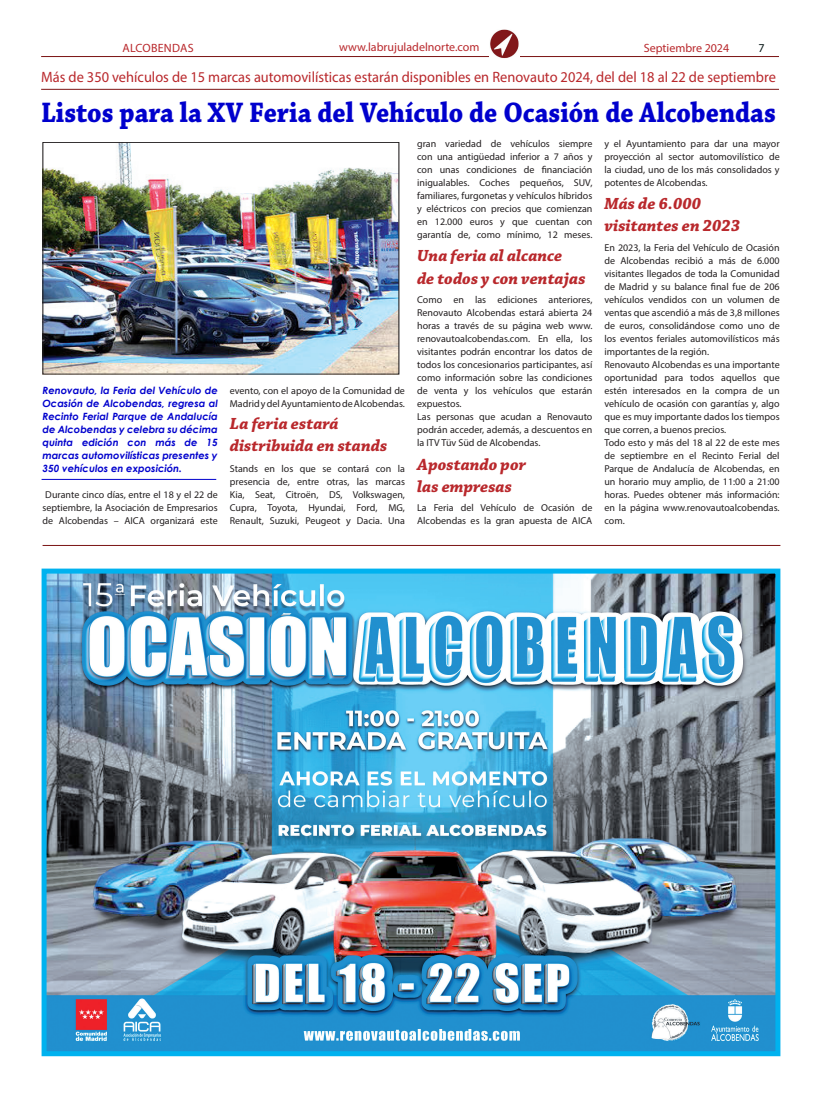
<style>
.page{position:relative;width:823px;height:1106px;background:#fff}
.page>*{position:absolute;margin:0;border:0;box-sizing:border-box;transform-origin:0 0}
.PORT-subtitulo-princ{font:700 29.7px "Chaparral Pro";color:#0000cd;scale:.89 1}
.body_text{font:italic 700 17px/22px "Chaparral Pro";color:#b9282c}
.PORT-subtitulo-princ-2{font:15px "Myriad Pro";color:#b9282c;scale:.96 1}
.t1{font:12px "Myriad Pro";color:#b9282c}
.t2{font:12px "Myriad Pro";letter-spacing:.02em;color:#b9282c}
.t3{font:12px "Myriad Pro";color:#041313}
.body_text-2{font:10px/13px "Myriad Pro";color:#231f20;text-align:justify}
.body_text-3{font:italic 700 10px/13px "Century Gothic";color:#0000cd;text-align:justify}
</style>
<div class="page">
<hr style="left:41px;top:56px;width:737px;height:1px;background:#7b1414">
<img style="left:489px;top:30px;width:30px;height:29px">
<hr style="left:43px;top:545px;width:737px;height:1px;background:#7b1414">
<img style="left:48px;top:574px;width:726px;height:476px">
<div style="left:42px;top:568px;width:738px;height:488px;border:5px solid #00b2ef"></div>
<hr style="left:41px;top:89px;width:737px;height:1px;background:#7b1414">
<img style="left:45px;top:144px;width:352px;height:228px">
<div style="left:43px;top:142px;width:356px;height:232px;border:1px solid #231f20"></div>
<hr style="left:42px;top:479px;width:174px;height:1px;background:#0000cd">
<p class="t2" style="left:122px;top:40px;width:73px">ALCOBENDAS</p>
<p class="t1" style="left:339px;top:40px;width:142px">www.labrujuladelnorte.com</p>
<p class="t1" style="left:643px;top:40px;width:87px">Septiembre 2024</p>
<p class="t3" style="left:758px;top:40px;width:8px">7</p>
<p class="PORT-subtitulo-princ-2" style="left:41px;top:68px;width:766px">Más de 350 vehículos de 15 marcas automovilísticas estarán disponibles en Renovauto 2024, del del 18 al 22 de septiembre</p>
<p class="PORT-subtitulo-princ" style="left:41px;top:95px;width:826px">Listos para la XV Feria del Vehículo de Ocasión de Alcobendas</p>
<p class="body_text-3" style="left:43px;top:383px;width:176px">Renovauto, la Feria del Vehículo de Ocasión de Alcobendas, regresa al Recinto Ferial Parque de Andalucía de Alcobendas y celebra su décima quinta edición con más de 15 marcas automovilísticas presentes y 350 vehículos en exposición.</p>
<p class="body_text-2" style="left:43px;top:488px;width:177px">Durante cinco días, entre el 18 y el 22 de septiembre, la Asociación de Empresarios de Alcobendas – AICA organizará este</p>
<p class="body_text-2" style="left:230px;top:384px;width:176px">evento, con el apoyo de la Comunidad de<br>Madrid y del Ayuntamiento de Alcobendas.</p>
<p class="body_text" style="left:230px;top:413px;width:159px">La feria estará distribuida en stands</p>
<p class="body_text-2" style="left:230px;top:462px;width:176px">Stands en los que se contará con la presencia de, entre otras, las marcas Kia, Seat, Citroën, DS, Volkswagen, Cupra, Toyota, Hyundai, Ford, MG, Renault, Suzuki, Peugeot y Dacia. Una</p>
<p class="body_text-2" style="left:417px;top:137px;width:177px">gran variedad de vehículos siempre con una antigüedad inferior a 7 años y con unas condiciones de financiación inigualables. Coches pequeños, SUV, familiares, furgonetas y vehículos híbridos y eléctricos con precios que comienzan en 12.000 euros y que cuentan con garantía de, como mínimo, 12 meses.</p>
<p class="body_text" style="left:417px;top:245px;width:147px">Una feria al alcance</p>
<p class="body_text" style="left:417px;top:268px;width:170px">de todos y con ventajas</p>
<p class="body_text-2" style="left:417px;top:293px;width:177px">Como en las ediciones anteriores, Renovauto Alcobendas estará abierta 24 horas a través de su página web www. renovautoalcobendas.com. En ella, los visitantes podrán encontrar los datos de todos los concesionarios participantes, así como información sobre las condiciones de venta y los vehículos que estarán expuestos.</p>
<p class="body_text-2" style="left:417px;top:410px;width:177px">Las personas que acudan a Renovauto podrán acceder, además, a descuentos en la ITV Tüv Süd de Alcobendas.</p>
<p class="body_text" style="left:417px;top:454px;width:110px">Apostando por</p>
<p class="body_text" style="left:417px;top:476px;width:96px">las empresas</p>
<p class="body_text-2" style="left:417px;top:501px;width:177px">La Feria del Vehículo de Ocasión de<br>Alcobendas es la gran apuesta de AICA</p>
<p class="body_text-2" style="left:604px;top:137px;width:177px">y el Ayuntamiento para dar una mayor proyección al sector automovilístico de la ciudad, uno de los más consolidados y potentes de Alcobendas.</p>
<p class="body_text" style="left:604px;top:193px;width:98px">Más de 6.000</p>
<p class="body_text" style="left:604px;top:215px;width:137px">visitantes en 2023</p>
<p class="body_text-2" style="left:604px;top:241px;width:177px">En 2023, la Feria del Vehículo de Ocasión de Alcobendas recibió a más de 6.000 visitantes llegados de toda la Comunidad de Madrid y su balance final fue de 206 vehículos vendidos con un volumen de ventas que ascendió a más de 3,8 millones de euros, consolidándose como uno de los eventos feriales automovilísticos más importantes de la región.</p>
<p class="body_text-2" style="left:604px;top:358px;width:177px">Renovauto Alcobendas es una importante oportunidad para todos aquellos que estén interesados en la compra de un vehículo de ocasión con garantías y, algo que es muy importante dados los tiempos que corren, a buenos precios.</p>
<p class="body_text-2" style="left:604px;top:436px;width:177px">Todo esto y más del 18 al 22 de este mes de septiembre en el Recinto Ferial del Parque de Andalucía de Alcobendas, en un horario muy amplio, de 11:00 a 21:00 horas. Puedes obtener más información: en la página www.renovautoalcobendas. com.</p>
</div>
